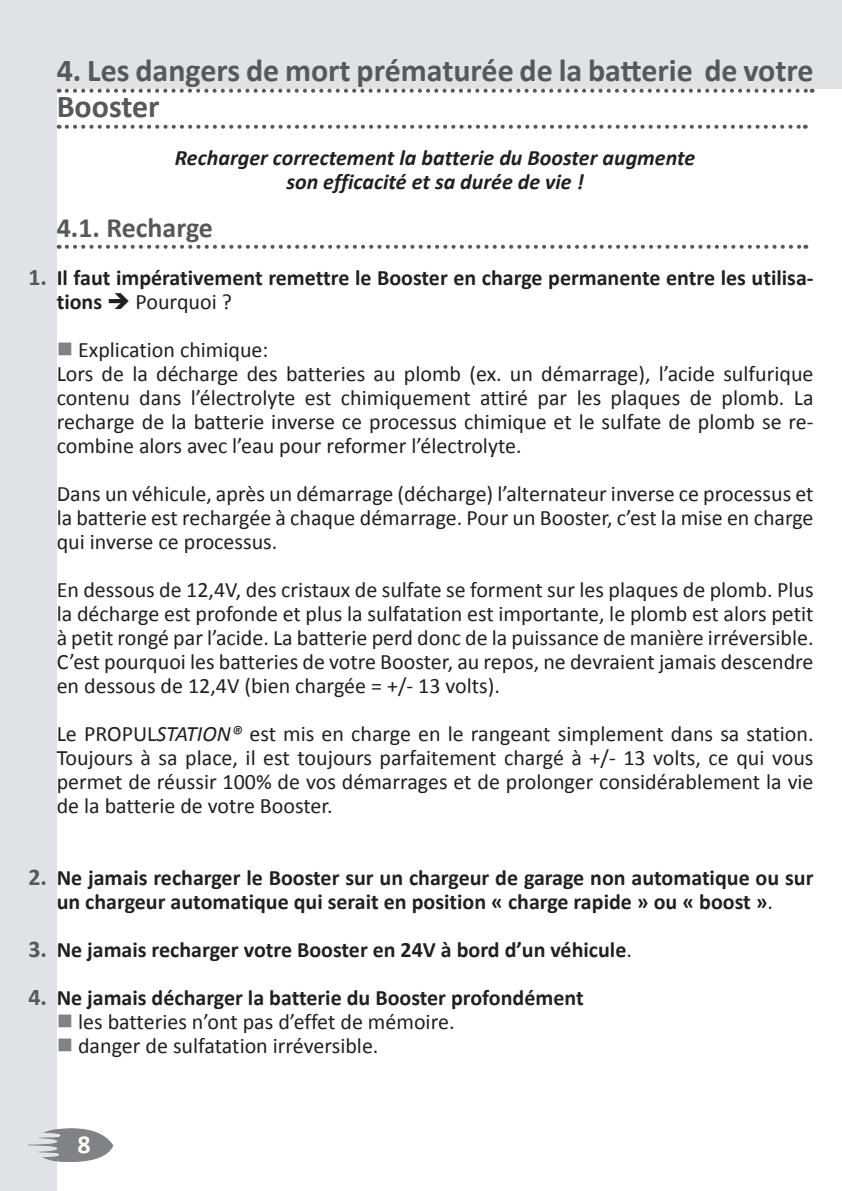
<style>
.page{position:relative;width:842px;height:1191px;background:#fff}
.page>*{position:absolute;margin:0;border:0;box-sizing:border-box;transform-origin:0 0}
.t1{font:700 32px/36px "Calibri";color:#57585a}
.t2{font:700 28px "Calibri";color:#57585a}
.t3{font:700 26px "Calibri";color:#fff}
.t4{font:22px/24px "Calibri";color:#231f20;text-align:justify}
.t5{font:700 22px "Calibri";color:#231f20}
.t6{font:italic 700 22px/24px "Calibri";color:#231f20;text-align:center}
.s1{font-size:24px;color:#57585a}
.s2{font-weight:700}
.s3{color:#808285}
.s4{font-style:italic}
.s5{font-weight:400}
</style>
<div class="page">
<div style="left:0;top:0;width:57px;height:1191px;background:#e1e2e5"></div>
<div style="left:0;top:0;width:842px;height:88px;background:#e1e2e4"></div>
<svg style="left:28px;top:1128px;width:85px;height:34px"></svg>
<hr style="left:841px;top:0;width:1px;height:1191px;background:#e1e2e5">
<svg style="left:67px;top:89px;width:746px;height:4px"></svg>
<svg style="left:67px;top:125px;width:739px;height:4px"></svg>
<svg style="left:67px;top:245px;width:739px;height:4px"></svg>
<h1 class="t1" style="left:57px;top:51px;width:758px">4. Les dangers de mort prématurée de la batterie de votre<br>Booster</h1>
<p class="t6" style="left:175px;top:144px;width:522px">Recharger correctement la batterie du Booster augmente son efficacité et sa durée de vie !</p>
<p class="t2" style="left:57px;top:210px;width:158px">4.1. Recharge</p>
<p class="t5" style="left:28px;top:264px;width:787px"><span class="s1">1.</span> Il faut impérativement remettre le Booster en charge permanente entre les utilisa-</p>
<p class="t4" style="left:57px;top:288px;width:177px"><span class="s2">tions</span> ➔ Pourquoi ?</p>
<p class="t4" style="left:57px;top:336px;width:758px;text-align:left"><span class="s3">■</span> Explication chimique:<br>Lors de la décharge des batteries au plomb (ex. un démarrage), l’acide sulfurique contenu dans l’électrolyte est chimiquement attiré par les plaques de plomb. La recharge de la batterie inverse ce processus chimique et le sulfate de plomb se re&shy;combine alors avec l’eau pour reformer l’électrolyte.</p>
<p class="t4" style="left:57px;top:480px;width:758px">Dans un véhicule, après un démarrage (décharge) l’alternateur inverse ce processus et la batterie est rechargée à chaque démarrage. Pour un Booster, c’est la mise en charge qui inverse ce processus.</p>
<p class="t4" style="left:57px;top:576px;width:758px">En dessous de 12,4V, des cristaux de sulfate se forment sur les plaques de plomb. Plus la décharge est profonde et plus la sulfatation est importante, le plomb est alors petit à petit rongé par l’acide. La batterie perd donc de la puissance de manière irréversible.<br>C’est pourquoi les batteries de votre Booster, au repos, ne devraient jamais descendre en dessous de 12,4V (bien chargée = +/- 13 volts).</p>
<p class="t4" style="left:57px;top:720px;width:758px">Le PROPUL<span class="s4">STATION®</span> est mis en charge en le rangeant simplement dans sa station.<br>Toujours à sa place, il est toujours parfaitement chargé à +/- 13 volts, ce qui vous permet de réussir 100% de vos démarrages et de prolonger considérablement la vie de la batterie de votre Booster.</p>
<p class="t5" style="left:28px;top:864px;width:787px"><span class="s1">2.</span> Ne jamais recharger le Booster sur un chargeur de garage non automatique ou sur</p>
<p class="t5" style="left:57px;top:888px;width:718px">un chargeur automatique qui serait en position « charge rapide » ou « boost »<span class="s5">.</span></p>
<p class="t5" style="left:28px;top:936px;width:605px"><span class="s1">3.</span> Ne jamais recharger votre Booster en 24V à bord d’un véhicule<span class="s5">.</span></p>
<p class="t5" style="left:28px;top:984px;width:557px"><span class="s1">4.</span> Ne jamais décharger la batterie du Booster profondément</p>
<p class="t4" style="left:57px;top:1008px;width:399px"><span class="s3">■</span> les batteries n’ont pas d’effet de mémoire.</p>
<p class="t4" style="left:57px;top:1032px;width:323px"><span class="s3">■</span> danger de sulfatation irréversible.</p>
<p class="t3" style="left:78px;top:1128px;width:15px">8</p>
</div>
